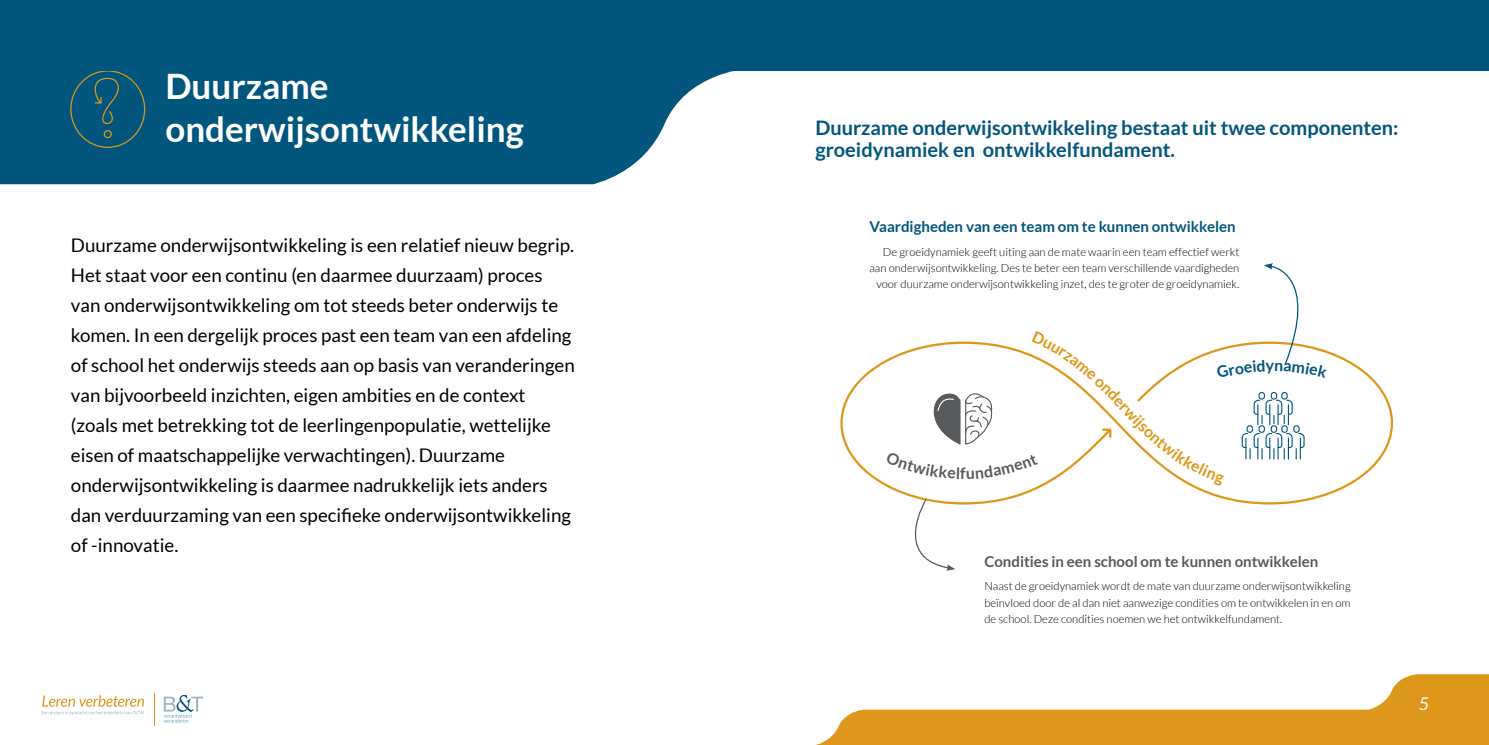
<style>
.page{position:relative;width:1489px;height:745px;background:#fff}
.page>*{position:absolute;margin:0;border:0;box-sizing:border-box;transform-origin:0 0}
.t1{font:700 35px/42.5px "Lato";color:#fff}
.t2{font:700 20px/22.5px "Lato";color:#00567d}
.t3{font:18.75px/30px "Lato";color:#000}
.t4{font:italic 17.5px "Lato";color:#fff}
.t5{font:700 15.88px "Lato";color:#dd971a}
.t6{font:700 15.88px "Lato";color:#58595b}
.t7{font:700 15px "Lato";color:#00567d}
.t8{font:700 15px "Lato";color:#58595b}
.t9{font:300 11.25px/16.2px "Lato";color:#000;text-align:right}
</style>
<div class="page">
<svg style="left:819px;top:674px;width:669px;height:70px;fill:#dd971a"></svg>
<svg style="left:163px;top:694px;width:40px;height:28px"></svg>
<hr style="left:154px;top:693px;width:1px;height:32px;background:#dd971a">
<svg style="left:42px;top:695px;width:102px;height:19px"></svg>
<svg style="left:0;top:71px;width:734px;height:113px;background:#1a678a"></svg>
<svg style="left:840px;top:341px;width:553px;height:164px"></svg>
<svg style="left:1100px;top:427px;width:12px;height:12px"></svg>
<svg style="left:931px;top:388px;width:62px;height:57px"></svg>
<div style="left:70px;top:70px;width:75px;height:78px;border:1px solid #dd971a;border-radius:50%"></div>
<svg style="left:890px;top:497px;width:65px;height:73px"></svg>
<div style="left:0;top:0;width:1488px;height:71px;background:#00567d"></div>
<div style="left:104px;top:130px;width:8px;height:8px;border:1px solid #dd971a;border-radius:50%"></div>
<svg style="left:89px;top:77px;width:33px;height:51px;background:#135b74"></svg>
<svg style="left:1031px;top:341px;width:80px;height:53px"></svg>
<svg style="left:1132px;top:416px;width:92px;height:69px"></svg>
<svg style="left:885px;top:451px;width:74px;height:27px"></svg>
<svg style="left:966px;top:453px;width:72px;height:25px"></svg>
<svg style="left:1216px;top:263px;width:111px;height:115px"></svg>
<h1 class="t1" style="left:165px;top:68px;width:360px">Duurzame onderwijsontwikkeling</h1>
<p class="t3" style="left:71px;top:231px;width:505px">Duurzame onderwijsontwikkeling is een relatief nieuw begrip.<br>Het staat voor een continu (en daarmee duurzaam) proces van onderwijsontwikkeling om tot steeds beter onderwijs te komen. In een dergelijk proces past een team van een afdeling of school het onderwijs steeds aan op basis van veranderingen van bijvoorbeeld inzichten, eigen ambities en de context (zoals met betrekking tot de leerlingenpopulatie, wettelijke eisen of maatschappelijke verwachtingen). Duurzame onderwijsontwikkeling is daarmee nadrukkelijk iets anders dan verduurzaming van een specifieke onderwijsontwikkeling of -innovatie.</p>
<p class="t2" style="left:815px;top:118px;width:584px">Duurzame onderwijsontwikkeling bestaat uit twee componenten: groeidynamiek en ontwikkelfundament.</p>
<p class="t7" style="left:869px;top:221px;width:367px">Vaardigheden van een team om te kunnen ontwikkelen</p>
<p class="t9" style="left:869px;top:244px;width:371px">De groeidynamiek geeft uiting aan de mate waarin een team effectief werkt aan onderwijsontwikkeling. Des te beter een team verschillende vaardigheden voor duurzame onderwijsontwikkeling inzet, des te groter de groeidynamiek.</p>
<p class="t6" style="left:960px;top:467px;width:7px">f</p>
<p class="t5" style="left:1114px;top:387px;width:42px;rotate:46deg">derwi</p>
<p class="t8" style="left:984px;top:555px;width:335px">Condities in een school om te kunnen ontwikkelen</p>
<p class="t9" style="left:984px;top:578px;width:368px;text-align:justify">Naast de groeidynamiek wordt de mate van duurzame onderwijsontwikkeling beïnvloed door de al dan niet aanwezige condities om te ontwikkelen in en om de school. Deze condities noemen we het ontwikkelfundament.</p>
<p class="t4" style="left:1418px;top:696px;width:12px">5</p>
</div>
